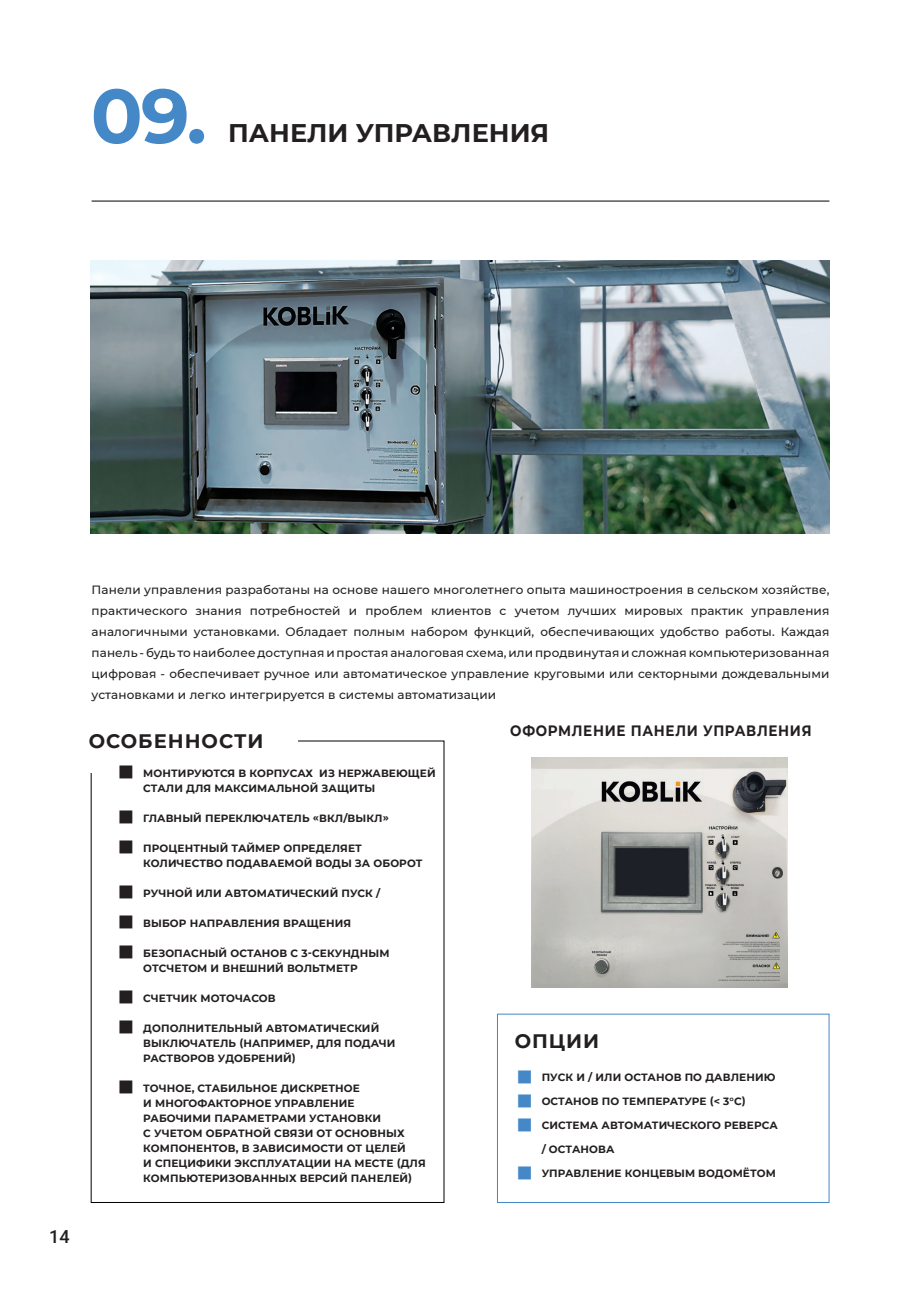
<style>
.page{position:relative;width:906px;height:1289px;background:#fff}
.page>*{position:absolute;margin:0;border:0;box-sizing:border-box;transform-origin:0 0}
.Название_модели{font:700 76.5px "Montserrat";color:#4488c7}
.Название_модели-2{font:700 25.5px "Montserrat";color:#231f20}
.ПРЕИМУЩЕСТВА{font:700 19.5px "Montserrat";letter-spacing:.05em;color:#231f20}
.t1{font:500 18px "Roboto";color:#231f20}
.Заголовок_таблицы{font:700 15px "Montserrat";letter-spacing:.05em;color:#231f20;scale:.9 1}
.Назначение{font:500 12px/21px "Montserrat";letter-spacing:.01em;color:#231f20;text-align:justify}
.t2{font:700 10.5px/15px "Montserrat";letter-spacing:.01em;color:#231f20}
.s1{font-size:33px}
.s2{font-size:33px;color:#4488c7}
</style>
<div class="page">
<img style="left:91px;top:260px;width:738px;height:273px">
<hr style="left:92px;top:201px;width:737px;height:1px;background:#000">
<img style="left:532px;top:757px;width:256px;height:230px">
<p class="Название_модели" style="left:91px;top:61px;width:117px">09.</p>
<p class="Название_модели-2" style="left:228px;top:115px;width:323px">ПАНЕЛИ УПРАВЛЕНИЯ</p>
<h3 class="t1" style="left:49px;top:1224px;width:22px">14</h3>
<p class="Назначение" style="left:92px;top:578px;width:739px">Панели управления разработаны на основе нашего многолетнего опыта машиностроения в сельском хозяйстве, практического знания потребностей и проблем клиентов с учетом лучших мировых практик управления аналогичными установками. Обладает полным набором функций, обеспечивающих удобство работы. Каждая панель - будь то наиболее доступная и простая аналоговая схема, или продвинутая и сложная компьютеризованная цифровая - обеспечивает ручное или автоматическое управление круговыми или секторными дождевальными установками и легко интегрируется в системы автоматизации</p>
<p class="ПРЕИМУЩЕСТВА" style="left:89px;top:727px;width:176px">ОСОБЕННОСТИ</p>
<p class="t2" style="left:143px;top:765px;width:294px;text-indent:-27px"><span class="s1">■</span> МОНТИРУЮТСЯ В КОРПУСАХ ИЗ НЕРЖАВЕЮЩЕЙ<br>СТАЛИ ДЛЯ МАКСИМАЛЬНОЙ ЗАЩИТЫ</p>
<p class="t2" style="left:116px;top:810px;width:274px"><span class="s1">■</span> ГЛАВНЫЙ ПЕРЕКЛЮЧАТЕЛЬ «ВКЛ/ВЫКЛ»</p>
<p class="t2" style="left:143px;top:840px;width:281px;text-indent:-27px"><span class="s1">■</span> ПРОЦЕНТНЫЙ ТАЙМЕР ОПРЕДЕЛЯЕТ<br>КОЛИЧЕСТВО ПОДАВАЕМОЙ ВОДЫ ЗА ОБОРОТ</p>
<p class="t2" style="left:116px;top:885px;width:265px"><span class="s1">■</span> РУЧНОЙ ИЛИ АВТОМАТИЧЕСКИЙ ПУСК /</p>
<p class="t2" style="left:116px;top:915px;width:236px"><span class="s1">■</span> ВЫБОР НАПРАВЛЕНИЯ ВРАЩЕНИЯ</p>
<p class="t2" style="left:116px;top:945px;width:275px;text-align:center"><span class="s1">■</span> БЕЗОПАСНЫЙ ОСТАНОВ С 3-СЕКУНДНЫМ<br>ОТСЧЕТОМ И ВНЕШНИЙ ВОЛЬТМЕТР</p>
<p class="t2" style="left:116px;top:990px;width:161px"><span class="s1">■</span> СЧЕТЧИК МОТОЧАСОВ</p>
<p class="t2" style="left:143px;top:1020px;width:253px;text-indent:-27px"><span class="s1">■</span> ДОПОЛНИТЕЛЬНЫЙ АВТОМАТИЧЕСКИЙ<br>ВЫКЛЮЧАТЕЛЬ (НАПРИМЕР, ДЛЯ ПОДАЧИ<br>РАСТВОРОВ УДОБРЕНИЙ)</p>
<p class="t2" style="left:143px;top:1080px;width:284px;text-indent:-27px"><span class="s1">■</span> ТОЧНОЕ, СТАБИЛЬНОЕ ДИСКРЕТНОЕ<br>И МНОГОФАКТОРНОЕ УПРАВЛЕНИЕ<br>РАБОЧИМИ ПАРАМЕТРАМИ УСТАНОВКИ<br>С УЧЕТОМ ОБРАТНОЙ СВЯЗИ ОТ ОСНОВНЫХ КОМПОНЕНТОВ, В ЗАВИСИМОСТИ ОТ ЦЕЛЕЙ<br>И СПЕЦИФИКИ ЭКСПЛУАТАЦИИ НА МЕСТЕ (ДЛЯ КОМПЬЮТЕРИЗОВАННЫХ ВЕРСИЙ ПАНЕЛЕЙ)</p>
<p class="Заголовок_таблицы" style="left:510px;top:720px;width:336px">ОФОРМЛЕНИЕ ПАНЕЛИ УПРАВЛЕНИЯ</p>
<p class="ПРЕИМУЩЕСТВА" style="left:514px;top:1026px;width:86px">ОПЦИИ</p>
<p class="t2" style="left:514px;top:1069px;width:262px"><span class="s2">■</span> ПУСК И / ИЛИ ОСТАНОВ ПО ДАВЛЕНИЮ</p>
<p class="t2" style="left:514px;top:1093px;width:233px"><span class="s2">■</span> ОСТАНОВ ПО ТЕМПЕРАТУРЕ (&lt; 3°С)</p>
<p class="t2" style="left:514px;top:1117px;width:264px"><span class="s2">■</span> СИСТЕМА АВТОМАТИЧЕСКОГО РЕВЕРСА</p>
<p class="t2" style="left:541px;top:1141px;width:74px">/ ОСТАНОВА</p>
<p class="t2" style="left:514px;top:1165px;width:263px"><span class="s2">■</span> УПРАВЛЕНИЕ КОНЦЕВЫМ ВОДОМЁТОМ</p>
</div>
